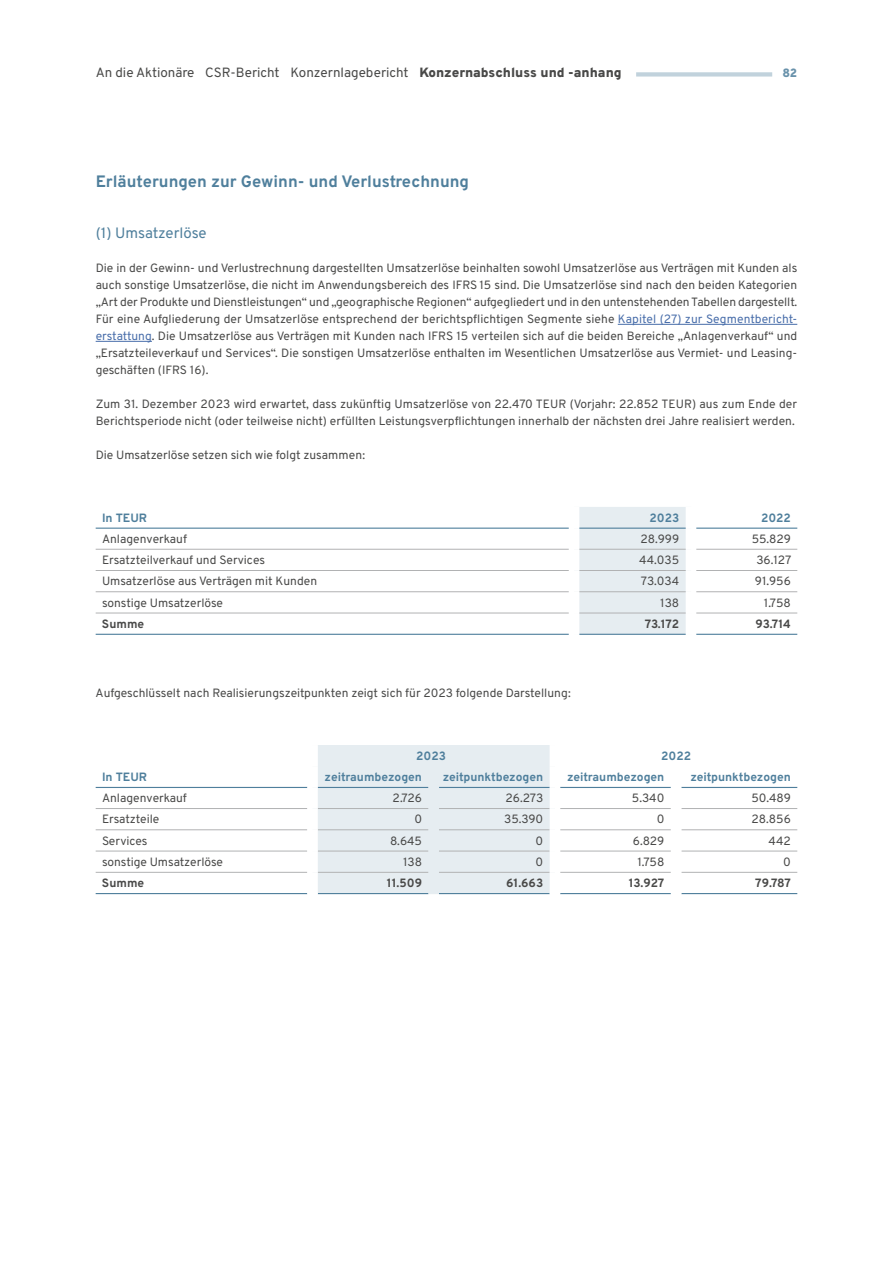
<style>
.page{position:relative;width:893px;height:1263px;background:#fff}
.page>*{position:absolute;margin:0;border:0;box-sizing:border-box;transform-origin:0 0}
.t1{font:700 16.5px "Overpass";color:#4f7f9c}
.t2{font:15px "Overpass";letter-spacing:-.01em;color:#4f7f9c}
.t3{font:13.35px "Overpass";color:#494948}
.t4{font:12px/17px "Overpass";color:#494948}
.t5{font:700 12px "Overpass";color:#4f7f9c}
.t6{font:700 12px "Overpass";color:#494948}
.t7{font:900 12px "Overpass";color:#6992ab}
.s1{font-weight:900}
.s2{color:#496eaa}
</style>
<div class="page">
<hr style="left:618px;top:324px;width:179px;height:1px;background:#496eaa">
<hr style="left:96px;top:341px;width:56px;height:1px;background:#496eaa">
<div style="left:579px;top:507px;width:107px;height:127px;background:#e6edf1"></div>
<hr style="left:96px;top:528px;width:473px;height:1px;background:#4f7f9c">
<hr style="left:579px;top:528px;width:107px;height:1px;background:#4f7f9c">
<hr style="left:696px;top:528px;width:101px;height:1px;background:#4f7f9c">
<hr style="left:96px;top:634px;width:473px;height:1px;background:#4f7f9c">
<hr style="left:579px;top:634px;width:107px;height:1px;background:#4f7f9c">
<hr style="left:696px;top:634px;width:101px;height:1px;background:#4f7f9c">
<hr style="left:96px;top:549px;width:473px;height:1px;background:#b1b2b3">
<hr style="left:579px;top:549px;width:107px;height:1px;background:#b1b2b3">
<hr style="left:696px;top:549px;width:101px;height:1px;background:#b1b2b3">
<hr style="left:96px;top:570px;width:473px;height:1px;background:#b1b2b3">
<hr style="left:579px;top:570px;width:107px;height:1px;background:#b1b2b3">
<hr style="left:696px;top:570px;width:101px;height:1px;background:#b1b2b3">
<hr style="left:96px;top:591px;width:473px;height:1px;background:#b1b2b3">
<hr style="left:579px;top:591px;width:107px;height:1px;background:#b1b2b3">
<hr style="left:696px;top:591px;width:101px;height:1px;background:#b1b2b3">
<hr style="left:96px;top:613px;width:473px;height:1px;background:#b1b2b3">
<hr style="left:579px;top:613px;width:107px;height:1px;background:#b1b2b3">
<hr style="left:696px;top:613px;width:101px;height:1px;background:#b1b2b3">
<div style="left:318px;top:745px;width:232px;height:148px;background:#e6edf1"></div>
<hr style="left:96px;top:787px;width:211px;height:1px;background:#4f7f9c">
<hr style="left:318px;top:787px;width:110px;height:1px;background:#4f7f9c">
<hr style="left:439px;top:787px;width:111px;height:1px;background:#4f7f9c">
<hr style="left:560px;top:787px;width:111px;height:1px;background:#4f7f9c">
<hr style="left:681px;top:787px;width:116px;height:1px;background:#4f7f9c">
<hr style="left:96px;top:893px;width:211px;height:1px;background:#4f7f9c">
<hr style="left:318px;top:893px;width:110px;height:1px;background:#4f7f9c">
<hr style="left:439px;top:893px;width:111px;height:1px;background:#4f7f9c">
<hr style="left:560px;top:893px;width:111px;height:1px;background:#4f7f9c">
<hr style="left:681px;top:893px;width:116px;height:1px;background:#4f7f9c">
<hr style="left:96px;top:808px;width:211px;height:1px;background:#b1b2b3">
<hr style="left:318px;top:808px;width:110px;height:1px;background:#b1b2b3">
<div style="left:428px;top:766px;width:11px;height:21px;background:#e6edf1"></div>
<hr style="left:439px;top:808px;width:111px;height:1px;background:#b1b2b3">
<hr style="left:560px;top:808px;width:111px;height:1px;background:#b1b2b3">
<hr style="left:681px;top:808px;width:116px;height:1px;background:#b1b2b3">
<hr style="left:96px;top:829px;width:211px;height:1px;background:#b1b2b3">
<hr style="left:318px;top:829px;width:110px;height:1px;background:#b1b2b3">
<hr style="left:439px;top:829px;width:111px;height:1px;background:#b1b2b3">
<hr style="left:560px;top:829px;width:111px;height:1px;background:#b1b2b3">
<hr style="left:681px;top:829px;width:116px;height:1px;background:#b1b2b3">
<hr style="left:96px;top:851px;width:211px;height:1px;background:#b1b2b3">
<hr style="left:318px;top:851px;width:110px;height:1px;background:#b1b2b3">
<hr style="left:439px;top:851px;width:111px;height:1px;background:#b1b2b3">
<hr style="left:560px;top:851px;width:111px;height:1px;background:#b1b2b3">
<hr style="left:681px;top:851px;width:116px;height:1px;background:#b1b2b3">
<hr style="left:96px;top:872px;width:211px;height:1px;background:#b1b2b3">
<hr style="left:318px;top:872px;width:110px;height:1px;background:#b1b2b3">
<hr style="left:439px;top:872px;width:111px;height:1px;background:#b1b2b3">
<hr style="left:560px;top:872px;width:111px;height:1px;background:#b1b2b3">
<hr style="left:681px;top:872px;width:116px;height:1px;background:#b1b2b3">
<div style="left:428px;top:787px;width:11px;height:21px;background:#e6edf1"></div>
<div style="left:428px;top:808px;width:11px;height:22px;background:#e6edf1"></div>
<div style="left:428px;top:830px;width:11px;height:21px;background:#e6edf1"></div>
<div style="left:428px;top:851px;width:11px;height:21px;background:#e6edf1"></div>
<div style="left:428px;top:872px;width:11px;height:22px;background:#e6edf1"></div>
<div style="left:636px;top:72px;width:136px;height:5px;background:#c1d2dc"></div>
<p class="t3" style="left:96px;top:61px;width:528px">An die Aktionäre CSR-Bericht Konzernlagebericht <span class="s1">Konzernabschluss und -anhang</span></p>
<p class="t7" style="left:782px;top:63px;width:16px">82</p>
<h1 class="t1" style="left:96px;top:168px;width:375px">Erläuterungen zur Gewinn- und Verlustrechnung</h1>
<p class="t2" style="left:96px;top:221px;width:113px">(1) Umsatzerlöse</p>
<p class="t4" style="left:96px;top:259px;width:703px">Die in der Gewinn- und Verlustrechnung dargestellten Umsatzerlöse beinhalten sowohl Umsatzerlöse aus Verträgen mit Kunden als auch sonstige Umsatzerlöse, die nicht im Anwendungsbereich des IFRS 15 sind. Die Umsatzerlöse sind nach den beiden Kategorien „Art der Produkte und Dienstleistungen“ und „geographische Regionen“ aufgegliedert und in den untenstehenden Tabellen dargestellt.<br>Für eine Aufgliederung der Umsatzerlöse entsprechend der berichtspflichtigen Segmente siehe <span class="s2">Kapitel (27) zur Segmentbericht&shy;erstattung</span>. Die Umsatzerlöse aus Verträgen mit Kunden nach IFRS 15 verteilen sich auf die beiden Bereiche „Anlagenverkauf“ und „Ersatzteileverkauf und Services“. Die sonstigen Umsatzerlöse enthalten im Wesentlichen Umsatzerlöse aus Vermiet- und Leasing&shy;geschäften (IFRS 16).</p>
<p class="t4" style="left:96px;top:395px;width:703px">Zum 31. Dezember 2023 wird erwartet, dass zukünftig Umsatzerlöse von 22.470 TEUR (Vorjahr: 22.852 TEUR) aus zum Ende der<br>Berichtsperiode nicht (oder teilweise nicht) erfüllten Leistungsverpflichtungen innerhalb der nächsten drei Jahre realisiert werden.</p>
<p class="t4" style="left:96px;top:446px;width:271px">Die Umsatzerlöse setzen sich wie folgt zusammen:</p>
<p class="t5" style="left:102px;top:508px;width:47px">In TEUR</p>
<p class="t5" style="left:649px;top:508px;width:31px">2023</p>
<p class="t5" style="left:761px;top:508px;width:31px">2022</p>
<p class="t4" style="left:102px;top:530px;width:86px">Anlagenverkauf</p>
<p class="t4" style="left:640px;top:530px;width:40px">28.999</p>
<p class="t4" style="left:752px;top:530px;width:41px">55.829</p>
<p class="t4" style="left:102px;top:551px;width:165px">Ersatzteilverkauf und Services</p>
<p class="t4" style="left:639px;top:551px;width:41px">44.035</p>
<p class="t4" style="left:756px;top:551px;width:37px">36.127</p>
<p class="t4" style="left:102px;top:572px;width:217px">Umsatzerlöse aus Verträgen mit Kunden</p>
<p class="t4" style="left:641px;top:572px;width:40px">73.034</p>
<p class="t4" style="left:755px;top:572px;width:38px">91.956</p>
<p class="t4" style="left:102px;top:593px;width:123px">sonstige Umsatzerlöse</p>
<p class="t4" style="left:660px;top:593px;width:21px">138</p>
<p class="t4" style="left:764px;top:593px;width:28px">1.758</p>
<p class="t6" style="left:102px;top:614px;width:44px">Summe</p>
<p class="t6" style="left:645px;top:614px;width:36px">73.172</p>
<p class="t6" style="left:755px;top:614px;width:37px">93.714</p>
<p class="t4" style="left:96px;top:684px;width:477px">Aufgeschlüsselt nach Realisierungszeitpunkten zeigt sich für 2023 folgende Darstellung:</p>
<p class="t5" style="left:416px;top:746px;width:31px">2023</p>
<p class="t5" style="left:661px;top:746px;width:31px">2022</p>
<p class="t5" style="left:102px;top:767px;width:47px">In TEUR</p>
<p class="t5" style="left:325px;top:767px;width:99px">zeitraumbezogen</p>
<p class="t5" style="left:443px;top:767px;width:102px">zeitpunktbezogen</p>
<p class="t5" style="left:567px;top:767px;width:99px">zeitraumbezogen</p>
<p class="t5" style="left:690px;top:767px;width:102px">zeitpunktbezogen</p>
<p class="t4" style="left:102px;top:789px;width:86px">Anlagenverkauf</p>
<p class="t4" style="left:393px;top:789px;width:31px">2.726</p>
<p class="t4" style="left:505px;top:789px;width:39px">26.273</p>
<p class="t4" style="left:632px;top:789px;width:34px">5.340</p>
<p class="t4" style="left:751px;top:789px;width:41px">50.489</p>
<p class="t4" style="left:102px;top:810px;width:59px">Ersatzteile</p>
<p class="t4" style="left:414px;top:810px;width:9px">0</p>
<p class="t4" style="left:504px;top:810px;width:41px">35.390</p>
<p class="t4" style="left:657px;top:810px;width:9px">0</p>
<p class="t4" style="left:752px;top:810px;width:41px">28.856</p>
<p class="t4" style="left:102px;top:831px;width:47px">Services</p>
<p class="t4" style="left:390px;top:831px;width:34px">8.645</p>
<p class="t4" style="left:536px;top:831px;width:9px">0</p>
<p class="t4" style="left:633px;top:831px;width:33px">6.829</p>
<p class="t4" style="left:769px;top:831px;width:24px">442</p>
<p class="t4" style="left:102px;top:853px;width:123px">sonstige Umsatzerlöse</p>
<p class="t4" style="left:403px;top:853px;width:21px">138</p>
<p class="t4" style="left:535px;top:853px;width:9px">0</p>
<p class="t4" style="left:637px;top:853px;width:28px">1.758</p>
<p class="t4" style="left:783px;top:853px;width:9px">0</p>
<p class="t6" style="left:102px;top:873px;width:44px">Summe</p>
<p class="t6" style="left:387px;top:873px;width:37px">11.509</p>
<p class="t6" style="left:506px;top:873px;width:39px">61.663</p>
<p class="t6" style="left:629px;top:873px;width:37px">13.927</p>
<p class="t6" style="left:755px;top:873px;width:37px">79.787</p>
</div>
